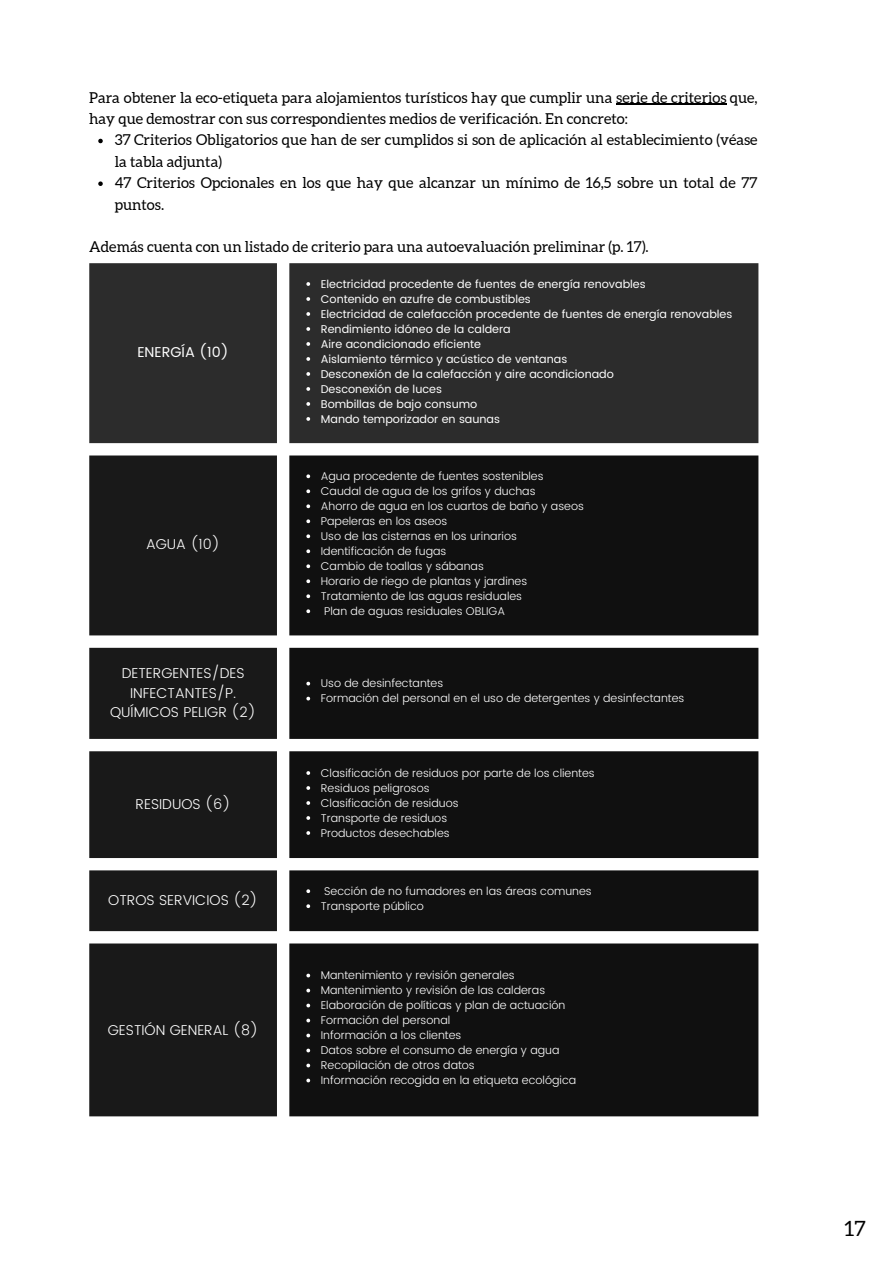
<style>
.page{position:relative;width:893px;height:1264px;background:#fff}
.page>*{position:absolute;margin:0;border:0;box-sizing:border-box;transform-origin:0 0}
.t1{font:21px "Aleo";color:#000}
.t2{font:15px/21.3px "Aleo";color:#000}
.t3{font:300 14.25px/19.6px "Poppins";color:#fff;text-align:center}
.t4{font:14.25px "Poppins";color:#fff}
.t5{font:300 11.25px "Poppins";color:#fff}
.t6{font:11.25px "Poppins";color:#fff}
</style>
<div class="page">
<div style="left:89px;top:263px;width:669px;height:180px;background:#2c2c2c"></div>
<svg style="left:89px;top:455px;width:188px;height:661px;background:#2a2a2a"></svg>
<svg style="left:289px;top:455px;width:469px;height:661px;background:#222"></svg>
<svg style="left:306px;top:282px;width:4px;height:4px"></svg>
<svg style="left:306px;top:297px;width:4px;height:4px"></svg>
<svg style="left:306px;top:312px;width:4px;height:4px"></svg>
<svg style="left:306px;top:327px;width:4px;height:4px"></svg>
<svg style="left:306px;top:342px;width:4px;height:4px"></svg>
<svg style="left:306px;top:357px;width:4px;height:4px"></svg>
<svg style="left:306px;top:372px;width:4px;height:4px"></svg>
<svg style="left:306px;top:387px;width:4px;height:4px"></svg>
<svg style="left:306px;top:402px;width:4px;height:4px"></svg>
<svg style="left:306px;top:417px;width:4px;height:4px"></svg>
<svg style="left:306px;top:474px;width:4px;height:4px"></svg>
<svg style="left:306px;top:489px;width:4px;height:4px"></svg>
<svg style="left:306px;top:504px;width:4px;height:4px"></svg>
<svg style="left:306px;top:519px;width:4px;height:4px"></svg>
<svg style="left:306px;top:534px;width:4px;height:4px"></svg>
<svg style="left:306px;top:549px;width:4px;height:4px"></svg>
<svg style="left:306px;top:564px;width:4px;height:4px"></svg>
<svg style="left:306px;top:579px;width:4px;height:4px"></svg>
<svg style="left:306px;top:594px;width:4px;height:4px"></svg>
<svg style="left:306px;top:609px;width:4px;height:4px"></svg>
<svg style="left:306px;top:681px;width:4px;height:4px"></svg>
<svg style="left:306px;top:696px;width:4px;height:4px"></svg>
<svg style="left:306px;top:771px;width:4px;height:4px"></svg>
<svg style="left:306px;top:786px;width:4px;height:4px"></svg>
<svg style="left:306px;top:801px;width:4px;height:3px"></svg>
<svg style="left:306px;top:816px;width:4px;height:3px"></svg>
<svg style="left:306px;top:831px;width:4px;height:3px"></svg>
<svg style="left:306px;top:889px;width:4px;height:4px"></svg>
<svg style="left:306px;top:904px;width:4px;height:4px"></svg>
<svg style="left:306px;top:973px;width:4px;height:4px"></svg>
<svg style="left:306px;top:988px;width:4px;height:4px"></svg>
<svg style="left:306px;top:1003px;width:4px;height:4px"></svg>
<svg style="left:306px;top:1018px;width:4px;height:4px"></svg>
<svg style="left:306px;top:1033px;width:4px;height:4px"></svg>
<svg style="left:306px;top:1048px;width:4px;height:4px"></svg>
<svg style="left:306px;top:1063px;width:4px;height:4px"></svg>
<svg style="left:306px;top:1078px;width:4px;height:4px"></svg>
<svg style="left:98px;top:139px;width:5px;height:4px"></svg>
<svg style="left:98px;top:181px;width:5px;height:5px"></svg>
<hr style="left:616px;top:104px;width:110px;height:1px;background:#000">
<p class="t2" style="left:89px;top:87px;width:669px">Para obtener la eco-etiqueta para alojamientos turísticos hay que cumplir una serie de criterios que, hay que demostrar con sus correspondientes medios de verificación. En concreto:</p>
<p class="t2" style="left:115px;top:129px;width:644px">37 Criterios Obligatorios que han de ser cumplidos si son de aplicación al establecimiento (véase la tabla adjunta)</p>
<p class="t2" style="left:115px;top:172px;width:644px">47 Criterios Opcionales en los que hay que alcanzar un mínimo de 16,5 sobre un total de 77 puntos.</p>
<p class="t2" style="left:89px;top:236px;width:561px">Además cuenta con un listado de criterio para una autoevaluación preliminar (p. 17).</p>
<p class="t4" style="left:137px;top:344px;width:93px">ENERGÍA (10)</p>
<p class="t3" style="left:146px;top:534px;width:75px">AGUA (10)</p>
<p class="t3" style="left:110px;top:663px;width:147px">DETERGENTES/DES<br>INFECTANTES/P.<br>QUÍMICOS PELIGR (2)</p>
<p class="t3" style="left:135px;top:793px;width:97px">RESIDUOS (6)</p>
<p class="t3" style="left:108px;top:890px;width:151px">OTROS SERVICIOS (2)</p>
<p class="t3" style="left:108px;top:1019px;width:152px">GESTIÓN GENERAL (8)</p>
<p class="t6" style="left:321px;top:277px;width:326px">Electricidad procedente de fuentes de energía renovables</p>
<p class="t6" style="left:321px;top:292px;width:211px">Contenido en azufre de combustibles</p>
<p class="t6" style="left:321px;top:307px;width:413px">Electricidad de calefacción procedente de fuentes de energía renovables</p>
<p class="t6" style="left:321px;top:322px;width:191px">Rendimiento idóneo de la caldera</p>
<p class="t6" style="left:321px;top:337px;width:162px">Aire acondicionado eficiente</p>
<p class="t6" style="left:321px;top:352px;width:248px">Aislamiento térmico y acústico de ventanas</p>
<p class="t6" style="left:321px;top:367px;width:294px">Desconexión de la calefacción y aire acondicionado</p>
<p class="t6" style="left:321px;top:382px;width:123px">Desconexión de luces</p>
<p class="t6" style="left:321px;top:397px;width:158px">Bombillas de bajo consumo</p>
<p class="t6" style="left:321px;top:412px;width:181px">Mando temporizador en saunas</p>
<p class="t5" style="left:321px;top:469px;width:224px">Agua procedente de fuentes sostenibles</p>
<p class="t5" style="left:321px;top:484px;width:216px">Caudal de agua de los grifos y duchas</p>
<p class="t5" style="left:321px;top:499px;width:264px">Ahorro de agua en los cuartos de baño y aseos</p>
<p class="t5" style="left:321px;top:514px;width:128px">Papeleras en los aseos</p>
<p class="t5" style="left:321px;top:529px;width:198px">Uso de las cisternas en los urinarios</p>
<p class="t5" style="left:321px;top:544px;width:127px">Identificación de fugas</p>
<p class="t5" style="left:321px;top:559px;width:164px">Cambio de toallas y sábanas</p>
<p class="t5" style="left:321px;top:574px;width:208px">Horario de riego de plantas y jardines</p>
<p class="t5" style="left:321px;top:589px;width:203px">Tratamiento de las aguas residuales</p>
<p class="t5" style="left:324px;top:604px;width:182px">Plan de aguas residuales OBLIGA</p>
<p class="t5" style="left:321px;top:677px;width:124px">Uso de desinfectantes</p>
<p class="t5" style="left:321px;top:692px;width:365px">Formación del personal en el uso de detergentes y desinfectantes</p>
<p class="t5" style="left:321px;top:766px;width:275px">Clasificación de residuos por parte de los clientes</p>
<p class="t5" style="left:321px;top:781px;width:110px">Residuos peligrosos</p>
<p class="t5" style="left:321px;top:796px;width:139px">Clasificación de residuos</p>
<p class="t5" style="left:321px;top:811px;width:128px">Transporte de residuos</p>
<p class="t5" style="left:321px;top:826px;width:130px">Productos desechables</p>
<p class="t5" style="left:324px;top:884px;width:269px">Sección de no fumadores en las áreas comunes</p>
<p class="t5" style="left:321px;top:899px;width:104px">Transporte público</p>
<p class="t5" style="left:321px;top:968px;width:195px">Mantenimiento y revisión generales</p>
<p class="t5" style="left:321px;top:983px;width:226px">Mantenimiento y revisión de las calderas</p>
<p class="t5" style="left:321px;top:998px;width:246px">Elaboración de políticas y plan de actuación</p>
<p class="t5" style="left:321px;top:1013px;width:131px">Formación del personal</p>
<p class="t5" style="left:321px;top:1028px;width:142px">Información a los clientes</p>
<p class="t5" style="left:321px;top:1043px;width:240px">Datos sobre el consumo de energía y agua</p>
<p class="t5" style="left:321px;top:1058px;width:155px">Recopilación de otros datos</p>
<p class="t5" style="left:321px;top:1073px;width:257px">Información recogida en la etiqueta ecológica</p>
<p class="t1" style="left:844px;top:1216px;width:23px">17</p>
</div>
